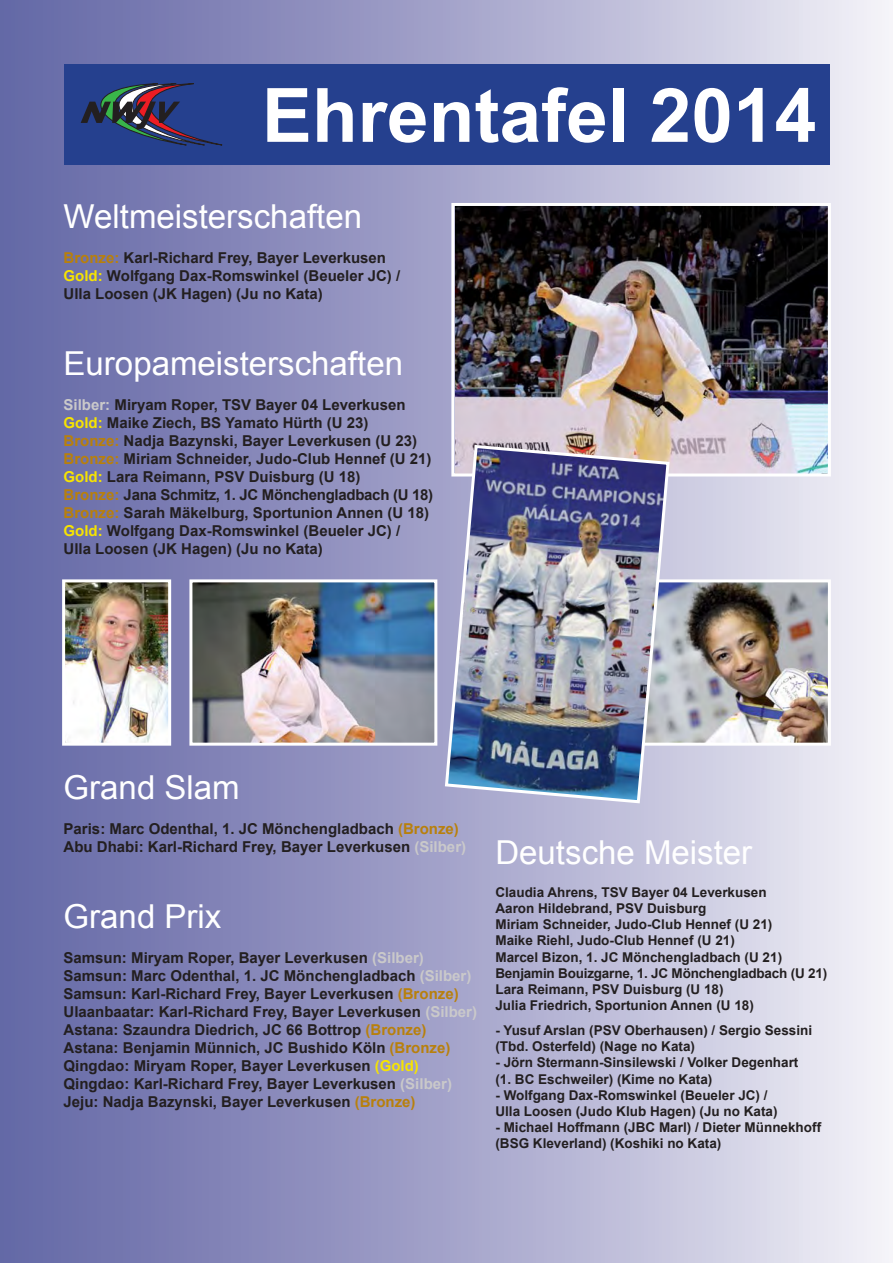
<style>
.page{position:relative;width:893px;height:1263px;background:#fff}
.page>*{position:absolute;margin:0;border:0;box-sizing:border-box;transform-origin:0 0}
.t1{font:700 75px "Arial";color:#fff}
.t2{font:33px "Arial";color:#fff}
.t3{font:700 15px/18px "Arial";color:#231f20}
.t4{font:700 13.5px/16.2px "Arial";color:#231f20}
.s1{color:#b8800c}
.s2{color:#f7e400}
.s3{color:#cac9ca}
</style>
<div class="page">
<div style="left:0;top:0;width:892px;height:1263px;background:linear-gradient(to right,#5e61a2,#efedf5)"></div>
<div style="left:64px;top:64px;width:765px;height:101px;background:#25408e"></div>
<svg style="left:81px;top:83px;width:142px;height:63px"></svg>
<img style="left:456px;top:207px;width:370px;height:266px">
<div style="left:451px;top:203px;width:379px;height:274px;border:3px solid #fff"></div>
<img style="left:193px;top:583px;width:240px;height:159px">
<div style="left:189px;top:579px;width:248px;height:167px;border:3px solid #fff"></div>
<img style="left:66px;top:583px;width:101px;height:159px">
<div style="left:62px;top:579px;width:109px;height:167px;border:3px solid #fff"></div>
<img style="left:671px;top:583px;width:155px;height:159px">
<div style="left:624px;top:579px;width:206px;height:167px;border:3px solid #fff"></div>
<img style="left:443px;top:443px;width:228px;height:362px">
<h1 class="t1" style="left:262px;top:74px;width:556px">Ehrentafel 2014</h1>
<h2 class="t2" style="left:64px;top:199px;width:300px">Weltmeisterschaften</h2>
<p class="t3" style="left:64px;top:249px;width:338px"><span class="s1">Bronze:</span> Karl-Richard Frey, Bayer Leverkusen<br><span class="s2">Gold:</span> Wolfgang Dax-Romswinkel (Beueler JC) /<br>Ulla Loosen (JK Hagen) (Ju no Kata)</p>
<h2 class="t2" style="left:64px;top:345px;width:341px">Europameisterschaften</h2>
<p class="t3" style="left:64px;top:396px;width:371px"><span class="s3">Silber:</span> Miryam Roper, TSV Bayer 04 Leverkusen <span class="s2">Gold:</span> Maike Ziech, BS Yamato Hürth (U 23)<br><span class="s1">Bronze:</span> Nadja Bazynski, Bayer Leverkusen (U 23)<br><span class="s1">Bronze:</span> Miriam Schneider, Judo-Club Hennef (U 21)<br><span class="s2">Gold:</span> Lara Reimann, PSV Duisburg (U 18)<br><span class="s1">Bronze:</span> Jana Schmitz, 1. JC Mönchengladbach (U 18)<br><span class="s1">Bronze:</span> Sarah Mäkelburg, Sportunion Annen (U 18)<br><span class="s2">Gold:</span> Wolfgang Dax-Romswinkel (Beueler JC) /<br>Ulla Loosen (JK Hagen) (Ju no Kata)</p>
<h2 class="t2" style="left:64px;top:769px;width:178px">Grand Slam</h2>
<p class="t3" style="left:64px;top:820px;width:404px">Paris: Marc Odenthal, 1. JC Mönchengladbach <span class="s1">(Bronze)<br></span>Abu Dhabi: Karl-Richard Frey, Bayer Leverkusen <span class="s3">(Silber)</span></p>
<h2 class="t2" style="left:64px;top:898px;width:159px">Grand Prix</h2>
<p class="t3" style="left:64px;top:948px;width:415px">Samsun: Miryam Roper, Bayer Leverkusen <span class="s3">(Silber)<br></span>Samsun: Marc Odenthal, 1. JC Mönchengladbach <span class="s3">(Silber)<br></span>Samsun: Karl-Richard Frey, Bayer Leverkusen <span class="s1">(Bronze)<br></span>Ulaanbaatar: Karl-Richard Frey, Bayer Leverkusen <span class="s3">(Silber)<br></span>Astana: Szaundra Diedrich, JC 66 Bottrop <span class="s1">(Bronze)<br></span>Astana: Benjamin Münnich, JC Bushido Köln <span class="s1">(Bronze)<br></span>Qingdao: Miryam Roper, Bayer Leverkusen <span class="s2">(Gold)<br></span>Qingdao: Karl-Richard Frey, Bayer Leverkusen <span class="s3">(Silber)<br></span>Jeju: Nadja Bazynski, Bayer Leverkusen <span class="s1">(Bronze)</span></p>
<h2 class="t2" style="left:495px;top:834px;width:258px">Deutsche Meister</h2>
<p class="t4" style="left:495px;top:884px;width:333px">Claudia Ahrens, TSV Bayer 04 Leverkusen<br>Aaron Hildebrand, PSV Duisburg<br>Miriam Schneider, Judo-Club Hennef (U 21)<br>Maike Riehl, Judo-Club Hennef (U 21)<br>Marcel Bizon, 1. JC Mönchengladbach (U 21)<br>Benjamin Bouizgarne, 1. JC Mönchengladbach (U 21)<br>Lara Reimann, PSV Duisburg (U 18)<br>Julia Friedrich, Sportunion Annen (U 18)</p>
<p class="t4" style="left:495px;top:1022px;width:318px">- Yusuf Arslan (PSV Oberhausen) / Sergio Sessini (Tbd. Osterfeld) (Nage no Kata)</p>
<p class="t4" style="left:495px;top:1055px;width:304px">- Jörn Stermann-Sinsilewski / Volker Degenhart (1. BC Eschweiler) (Kime no Kata)</p>
<p class="t4" style="left:495px;top:1087px;width:284px">- Wolfgang Dax-Romswinkel (Beueler JC) /<br>Ulla Loosen (Judo Klub Hagen) (Ju no Kata)</p>
<p class="t4" style="left:495px;top:1119px;width:327px">- Michael Hoffmann (JBC Marl) / Dieter Münnekhoff (BSG Kleverland) (Koshiki no Kata)</p>
</div>
